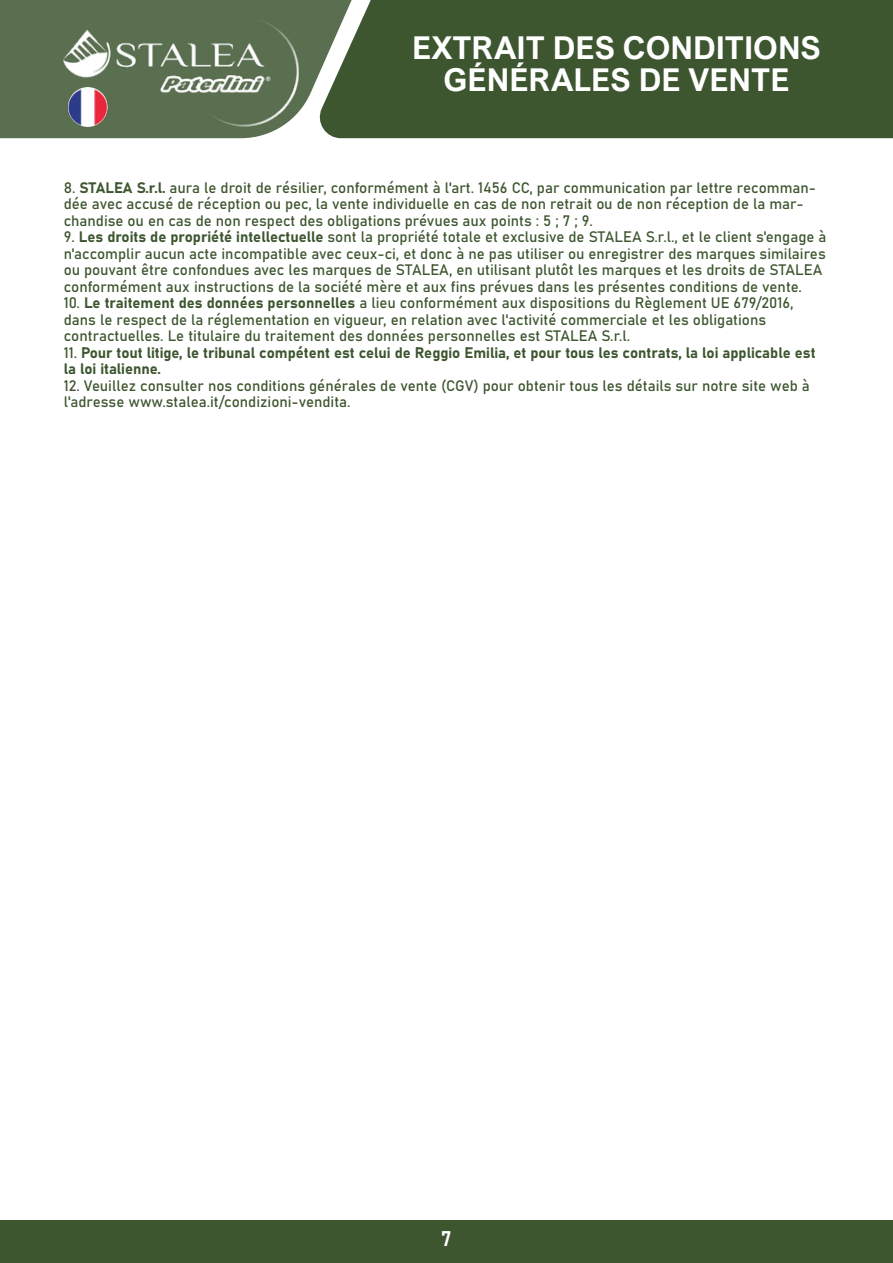
<style>
.page{position:relative;width:893px;height:1263px;background:#fff}
.page>*{position:absolute;margin:0;border:0;box-sizing:border-box;transform-origin:0 0}
.t1{font:700 31.5px/31.5px "Arial Nova";color:#fff;text-align:center}
.t2{font:21px "Bahnschrift";color:#fff}
.t3{font:15px/16.5px "Bahnschrift";color:#3e5630}
</style>
<div class="page">
<div style="left:0;top:1220px;width:893px;height:43px;background:#3d5630"></div>
<div style="left:356px;top:0;width:537px;height:138px;background:#3d5630"></div>
<svg style="left:0;top:0;width:356px;height:138px;background:#6c7f63"></svg>
<img style="left:55px;top:7px;width:253px;height:130px">
<img style="left:61px;top:80px;width:54px;height:54px">
<h1 class="t1" style="left:412px;top:32px;width:410px">EXTRAIT DES CONDITIONS<br>GÉNÉRALES DE VENTE</h1>
<p class="t3" style="left:64px;top:178px;width:754px">8. STALEA S.r.l. aura le droit de résilier, conformément à l'art. 1456 CC, par communication par lettre recomman&shy;dée avec accusé de réception ou pec, la vente individuelle en cas de non retrait ou de non réception de la mar&shy;chandise ou en cas de non respect des obligations prévues aux points : 5 ; 7 ; 9.</p>
<p class="t3" style="left:64px;top:228px;width:764px">9. Les droits de propriété intellectuelle sont la propriété totale et exclusive de STALEA S.r.l., et le client s'engage à n'accomplir aucun acte incompatible avec ceux-ci, et donc à ne pas utiliser ou enregistrer des marques similaires ou pouvant être confondues avec les marques de STALEA, en utilisant plutôt les marques et les droits de STALEA conformément aux instructions de la société mère et aux fins prévues dans les présentes conditions de vente.</p>
<p class="t3" style="left:64px;top:294px;width:731px">10. Le traitement des données personnelles a lieu conformément aux dispositions du Règlement UE 679/2016, dans le respect de la réglementation en vigueur, en relation avec l'activité commerciale et les obligations contractuelles. Le titulaire du traitement des données personnelles est STALEA S.r.l.</p>
<p class="t3" style="left:64px;top:343px;width:753px">11. Pour tout litige, le tribunal compétent est celui de Reggio Emilia, et pour tous les contrats, la loi applicable est la loi italienne.</p>
<p class="t3" style="left:64px;top:376px;width:748px">12. Veuillez consulter nos conditions générales de vente (CGV) pour obtenir tous les détails sur notre site web à l'adresse www.stalea.it/condizioni-vendita.</p>
<h2 class="t2" style="left:441px;top:1223px;width:12px">7</h2>
</div>
